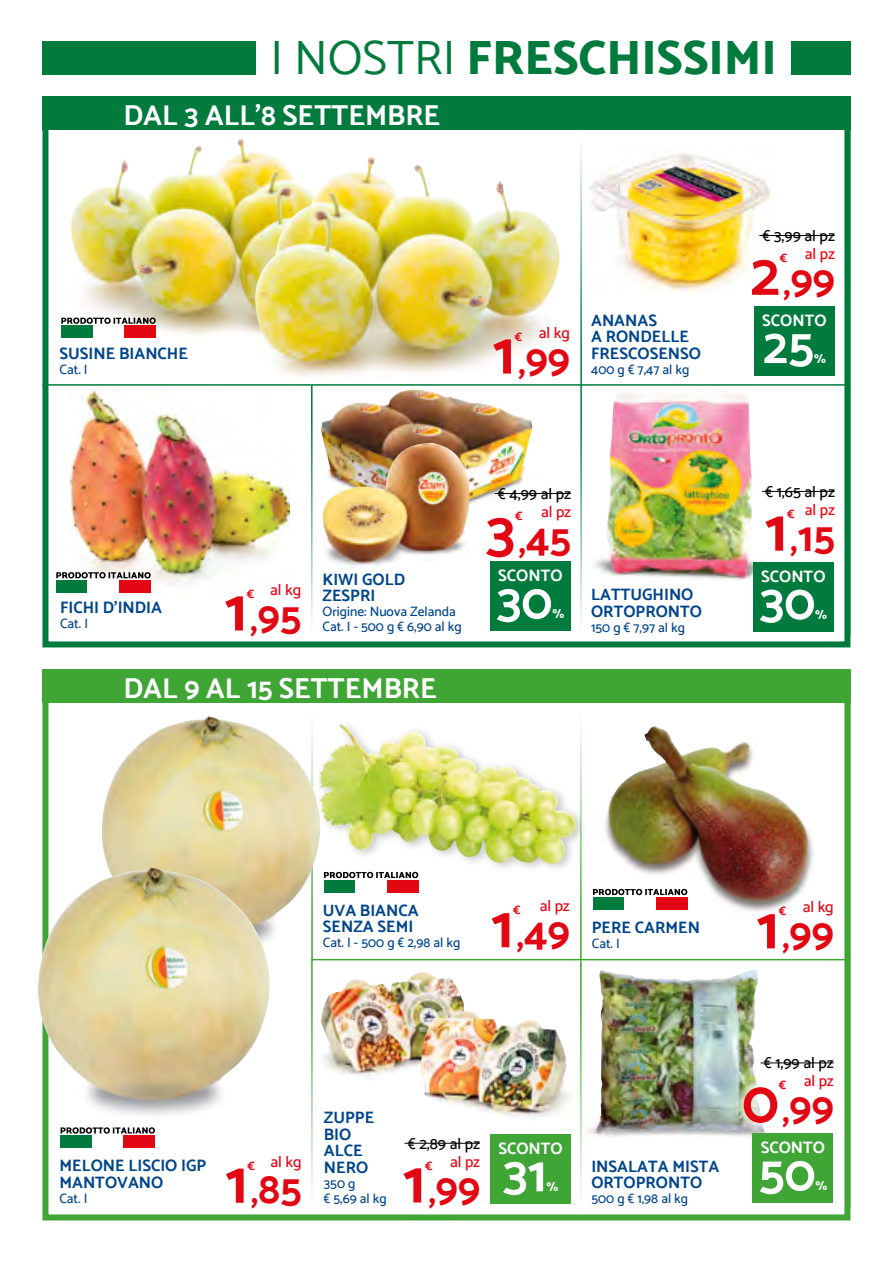
<style>
.page{position:relative;width:893px;height:1263px;background:#fff}
.page>*{position:absolute;margin:0;border:0;box-sizing:border-box;transform-origin:0 0}
.t1{font:700 60.3px "Catamaran";color:#e30613}
.t2{font:700 51px "Catamaran";color:#fff}
.t3{font:800 48px "Catamaran";color:#007b3d}
.t4{font:700 42px "Catamaran";color:#e30613}
.t5{font:700 28.8px "Catamaran";color:#fff}
.t6{font:700 16.5px/16.5px "Catamaran";color:#00458b}
.t7{font:700 16.5px "Catamaran";color:#fff}
.t8{font:500 15.75px "Catamaran";color:#000;scale:.8 1}
.t9{font:500 15.75px "Catamaran";letter-spacing:-.01em;color:#e30613}
.t10{font:500 13.5px/15px "Catamaran";color:#00458b}
.t11{font:700 12.75px "Catamaran";color:#fff}
.t12{font:700 12px "Catamaran";color:#e30613}
.s1{font-weight:400}
.s2{font-size:36px}
</style>
<div class="page">
<img style="left:67px;top:139px;width:206px;height:197px">
<div style="left:42px;top:97px;width:808px;height:33px;background:#007b3d"></div>
<div style="left:42px;top:96px;width:808px;height:551px;border:6px solid #007b3d"></div>
<div style="left:42px;top:41px;width:808px;height:34px;background:#007b3d"></div>
<div style="left:256px;top:41px;width:535px;height:34px;background:#fff"></div>
<hr style="left:849px;top:98px;width:1px;height:537px;background:#007b3d">
<img style="left:250px;top:157px;width:310px;height:219px">
<img style="left:586px;top:969px;width:173px;height:171px">
<div style="left:733px;top:1046px;width:110px;height:92px;background:#fff;opacity:.75"></div>
<hr style="left:760px;top:1062px;width:74px;height:1px;background:#000">
<div style="left:752px;top:1133px;width:81px;height:70px;background:#3fa535"></div>
<img style="left:70px;top:391px;width:220px;height:194px">
<div style="left:56px;top:580px;width:32px;height:13px;background:#007b3d"></div>
<div style="left:88px;top:580px;width:31px;height:13px;background:#fff"></div>
<div style="left:119px;top:580px;width:32px;height:13px;background:#e30613"></div>
<svg style="left:56px;top:572px;width:95px;height:6px"></svg>
<img style="left:593px;top:391px;width:184px;height:190px">
<hr style="left:762px;top:491px;width:73px;height:1px;background:#000">
<div style="left:753px;top:562px;width:81px;height:69px;background:#007b3d"></div>
<img style="left:589px;top:153px;width:182px;height:139px">
<hr style="left:759px;top:235px;width:76px;height:1px;background:#000">
<div style="left:754px;top:306px;width:81px;height:69px;background:#007b3d"></div>
<div style="left:324px;top:880px;width:31px;height:12px;background:#007b3d"></div>
<div style="left:387px;top:880px;width:31px;height:12px;background:#e30613"></div>
<svg style="left:324px;top:874px;width:94px;height:4px"></svg>
<div style="left:314px;top:718px;width:273px;height:156px;background:#000;opacity:.22"></div>
<img style="left:320px;top:725px;width:33px;height:81px">
<img style="left:602px;top:803px;width:212px;height:108px">
<img style="left:609px;top:727px;width:200px;height:173px">
<div style="left:593px;top:897px;width:31px;height:12px;background:#007b3d"></div>
<div style="left:624px;top:897px;width:32px;height:12px;background:#fff"></div>
<div style="left:656px;top:897px;width:31px;height:12px;background:#e30613"></div>
<svg style="left:593px;top:889px;width:94px;height:6px"></svg>
<div style="left:42px;top:670px;width:808px;height:33px;background:#3fa535"></div>
<div style="left:42px;top:669px;width:808px;height:551px;border:6px solid #3fa535"></div>
<hr style="left:43px;top:384px;width:807px;height:2px;background:#007b3d">
<hr style="left:311px;top:385px;width:2px;height:257px;background:#007b3d">
<hr style="left:580px;top:385px;width:2px;height:257px;background:#007b3d">
<hr style="left:580px;top:126px;width:2px;height:259px;background:#007b3d">
<img style="left:321px;top:389px;width:211px;height:116px">
<img style="left:323px;top:443px;width:146px;height:125px">
<hr style="left:495px;top:493px;width:76px;height:1px;background:#000">
<div style="left:490px;top:561px;width:81px;height:70px;background:#007b3d"></div>
<div style="left:61px;top:325px;width:32px;height:13px;background:#007b3d"></div>
<div style="left:93px;top:325px;width:31px;height:13px;background:#fff"></div>
<div style="left:124px;top:325px;width:32px;height:13px;background:#e30613"></div>
<svg style="left:61px;top:318px;width:95px;height:6px"></svg>
<hr style="left:311px;top:959px;width:539px;height:1px;background:#3fa535">
<hr style="left:580px;top:960px;width:2px;height:257px;background:#3fa535">
<hr style="left:580px;top:702px;width:2px;height:257px;background:#3fa535">
<hr style="left:311px;top:704px;width:2px;height:257px;background:#3fa535">
<img style="left:102px;top:715px;width:218px;height:243px">
<img style="left:38px;top:866px;width:231px;height:257px">
<div style="left:60px;top:1135px;width:32px;height:13px;background:#007b3d"></div>
<div style="left:124px;top:1135px;width:31px;height:13px;background:#e30613"></div>
<svg style="left:61px;top:1127px;width:94px;height:6px"></svg>
<hr style="left:311px;top:959px;width:2px;height:257px;background:#3fa535">
<img style="left:320px;top:972px;width:144px;height:106px">
<img style="left:420px;top:1010px;width:150px;height:110px">
<div style="left:392px;top:1124px;width:99px;height:95px;background:#fff"></div>
<hr style="left:404px;top:1143px;width:76px;height:1px;background:#000">
<div style="left:490px;top:1134px;width:81px;height:69px;background:#3fa535"></div>
<h3 class="t3" style="left:270px;top:30px;width:508px"><span class="s1">I NOSTRI</span> FRESCHISSIMI</h3>
<h3 class="t5" style="left:123px;top:98px;width:318px">DAL 3 ALL’8 SETTEMBRE</h3>
<p class="t6" style="left:60px;top:345px;width:130px">SUSINE BIANCHE</p>
<p class="t10" style="left:60px;top:361px;width:30px">Cat. I</p>
<p class="t9" style="left:539px;top:323px;width:32px">al kg</p>
<p class="t12" style="left:515px;top:329px;width:9px">€</p>
<h3 class="t4" style="left:518px;top:335px;width:53px"><span class="s2">,</span>99</h3>
<h1 class="t1" style="left:493px;top:317px;width:24px">1</h1>
<p class="t6" style="left:591px;top:312px;width:111px">ANANAS<br>A RONDELLE<br>FRESCOSENSO</p>
<p class="t10" style="left:591px;top:361px;width:100px">400 g € 7,47 al kg</p>
<p class="t6" style="left:60px;top:599px;width:104px">FICHI D’INDIA</p>
<p class="t10" style="left:60px;top:616px;width:30px">Cat. I</p>
<p class="t9" style="left:270px;top:580px;width:32px">al kg</p>
<p class="t12" style="left:247px;top:586px;width:9px">€</p>
<h3 class="t4" style="left:250px;top:591px;width:53px"><span class="s2">,</span>95</h3>
<h1 class="t1" style="left:225px;top:574px;width:24px">1</h1>
<p class="t6" style="left:322px;top:571px;width:84px">KIWI GOLD<br>ZESPRI</p>
<p class="t10" style="left:322px;top:604px;width:141px">Origine: Nuova Zelanda<br>Cat. I - 500 g € 6,90 al kg</p>
<h3 class="t5" style="left:123px;top:671px;width:315px">DAL 9 AL 15 SETTEMBRE</h3>
<p class="t8" style="left:498px;top:484px;width:93px">€ 4,99 al pz</p>
<p class="t9" style="left:541px;top:502px;width:32px">al pz</p>
<h1 class="t1" style="left:486px;top:497px;width:31px">3</h1>
<p class="t12" style="left:515px;top:509px;width:9px">€</p>
<h3 class="t4" style="left:518px;top:514px;width:54px"><span class="s2">,</span>45</h3>
<p class="t7" style="left:498px;top:566px;width:66px">SCONTO</p>
<h2 class="t2" style="left:497px;top:571px;width:57px">30</h2>
<p class="t11" style="left:552px;top:607px;width:13px">%</p>
<p class="t6" style="left:591px;top:586px;width:112px">LATTUGHINO<br>ORTOPRONTO</p>
<p class="t10" style="left:591px;top:619px;width:95px">150 g € 7,97 al kg</p>
<p class="t8" style="left:763px;top:226px;width:91px">€ 3,99 al pz</p>
<p class="t9" style="left:805px;top:244px;width:32px">al pz</p>
<h1 class="t1" style="left:750px;top:239px;width:31px">2</h1>
<p class="t12" style="left:780px;top:251px;width:9px">€</p>
<h3 class="t4" style="left:783px;top:256px;width:53px"><span class="s2">,</span>99</h3>
<p class="t7" style="left:762px;top:310px;width:66px">SCONTO</p>
<h2 class="t2" style="left:763px;top:316px;width:52px">25</h2>
<p class="t11" style="left:814px;top:351px;width:13px">%</p>
<p class="t8" style="left:765px;top:482px;width:88px">€ 1,65 al pz</p>
<p class="t9" style="left:805px;top:500px;width:32px">al pz</p>
<h1 class="t1" style="left:765px;top:495px;width:24px">1</h1>
<p class="t12" style="left:787px;top:506px;width:9px">€</p>
<h3 class="t4" style="left:790px;top:512px;width:46px"><span class="s2">,</span>15</h3>
<p class="t7" style="left:761px;top:566px;width:66px">SCONTO</p>
<h2 class="t2" style="left:760px;top:572px;width:57px">30</h2>
<p class="t11" style="left:815px;top:607px;width:13px">%</p>
<p class="t6" style="left:323px;top:902px;width:97px">UVA BIANCA<br>SENZA SEMI</p>
<p class="t10" style="left:323px;top:935px;width:139px">Cat. I - 500 g € 2,98 al kg</p>
<p class="t9" style="left:540px;top:897px;width:32px">al pz</p>
<p class="t12" style="left:513px;top:903px;width:9px">€</p>
<h3 class="t4" style="left:517px;top:908px;width:55px"><span class="s2">,</span>49</h3>
<p class="t6" style="left:592px;top:919px;width:110px">PERE CARMEN</p>
<h1 class="t1" style="left:491px;top:891px;width:24px">1</h1>
<p class="t10" style="left:592px;top:936px;width:30px">Cat. I</p>
<p class="t9" style="left:803px;top:898px;width:32px">al kg</p>
<p class="t12" style="left:779px;top:904px;width:9px">€</p>
<h3 class="t4" style="left:782px;top:909px;width:53px"><span class="s2">,</span>99</h3>
<h1 class="t1" style="left:756px;top:892px;width:24px">1</h1>
<p class="t6" style="left:59px;top:1157px;width:148px">MELONE LISCIO IGP<br>MANTOVANO</p>
<p class="t10" style="left:59px;top:1190px;width:30px">Cat. I</p>
<p class="t9" style="left:271px;top:1152px;width:32px">al kg</p>
<p class="t12" style="left:248px;top:1158px;width:9px">€</p>
<h3 class="t4" style="left:251px;top:1164px;width:52px"><span class="s2">,</span>85</h3>
<h1 class="t1" style="left:225px;top:1147px;width:24px">1</h1>
<p class="t6" style="left:324px;top:1109px;width:52px">ZUPPE<br>BIO<br>ALCE<br>NERO</p>
<p class="t10" style="left:324px;top:1176px;width:64px">350 g<br>€ 5,69 al kg</p>
<p class="t8" style="left:408px;top:1134px;width:91px">€ 2,89 al pz</p>
<p class="t9" style="left:450px;top:1152px;width:32px">al pz</p>
<h1 class="t1" style="left:403px;top:1146px;width:24px">1</h1>
<p class="t12" style="left:425px;top:1158px;width:9px">€</p>
<h3 class="t4" style="left:428px;top:1163px;width:53px"><span class="s2">,</span>99</h3>
<p class="t7" style="left:498px;top:1138px;width:66px">SCONTO</p>
<h2 class="t2" style="left:503px;top:1144px;width:45px">31</h2>
<p class="t11" style="left:546px;top:1179px;width:13px">%</p>
<p class="t6" style="left:591px;top:1158px;width:129px">INSALATA MISTA<br>ORTOPRONTO</p>
<p class="t10" style="left:591px;top:1191px;width:98px">500 g € 1,98 al kg</p>
<p class="t8" style="left:764px;top:1053px;width:88px">€ 1,99 al pz</p>
<p class="t9" style="left:804px;top:1071px;width:32px">al pz</p>
<h1 class="t1" style="left:742px;top:1066px;width:38px">0</h1>
<p class="t12" style="left:779px;top:1078px;width:9px">€</p>
<h3 class="t4" style="left:782px;top:1083px;width:53px"><span class="s2">,</span>99</h3>
<p class="t7" style="left:761px;top:1137px;width:66px">SCONTO</p>
<h2 class="t2" style="left:758px;top:1143px;width:59px">50</h2>
<p class="t11" style="left:815px;top:1178px;width:13px">%</p>
</div>
